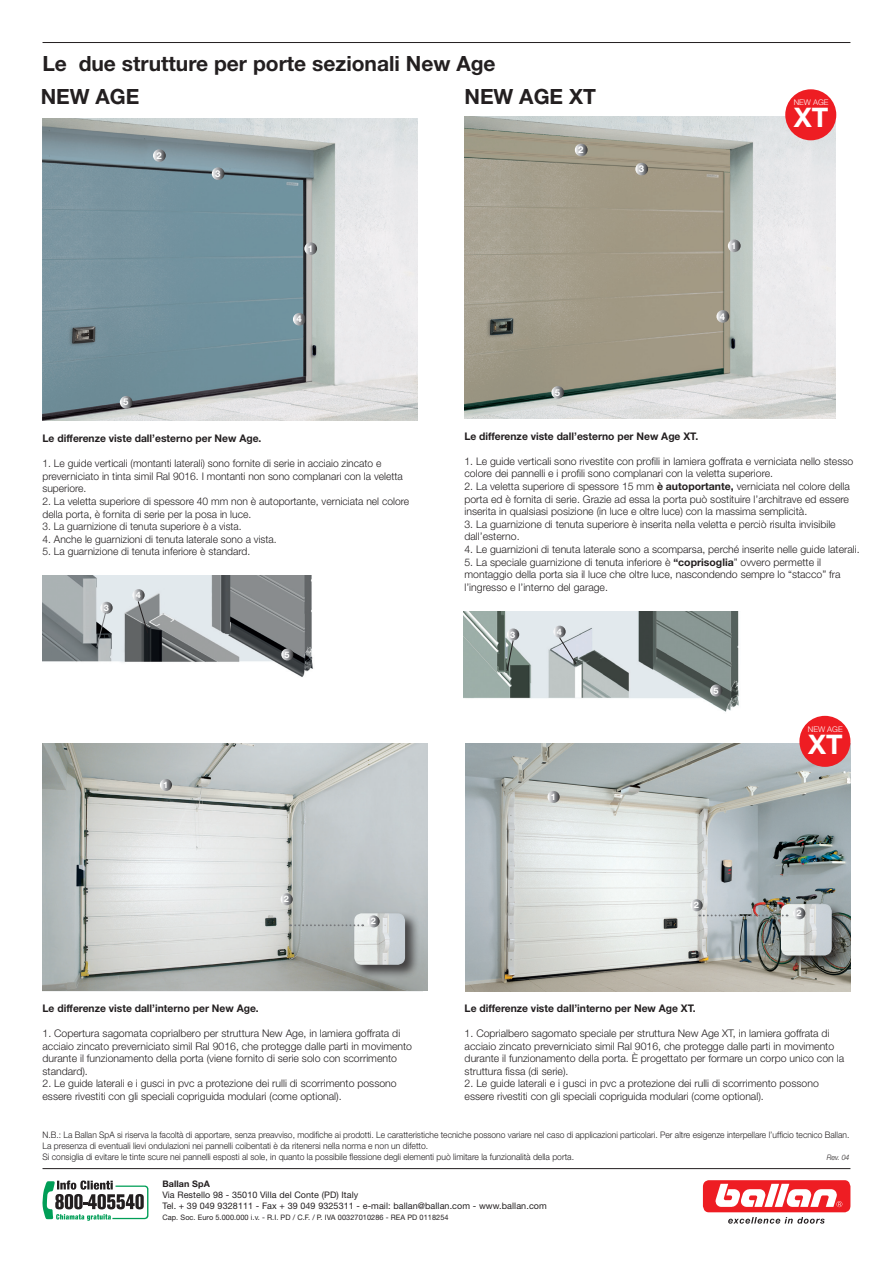
<style>
.page{position:relative;width:893px;height:1263px;background:#fff}
.page>*{position:absolute;margin:0;border:0;box-sizing:border-box;transform-origin:0 0}
.t1{font:700 27px "Helvetica Neue";color:#fff}
.t2{font:700 21px "Helvetica Neue";color:#231f20}
.t3{font:300 10.5px/12.6px "Helvetica Neue";color:#231f20}
.t4{font:700 10.5px "Helvetica Neue";color:#231f20}
.t5{font:300 10.5px "Helvetica Neue";color:#231f20;scale:.96 1}
.t6{font:700 9.45px "Helvetica Neue";color:#fff}
.t7{font:300 9px/10.8px "Helvetica Neue";color:#231f20;scale:.94 1}
.t8{font:9px/10.8px "Helvetica Neue";letter-spacing:.01em;color:#231f20}
.t9{font:700 9px "Helvetica Neue";color:#fff}
.t10{font:700 9px "Helvetica Neue";letter-spacing:.01em;color:#231f20}
.t11{font:300 7.8px "Helvetica Neue";color:#fff}
.t12{font:7.5px "Helvetica Neue";letter-spacing:.01em;color:#231f20}
.t13{font:italic 300 7.5px "Helvetica Neue";color:#231f20;scale:.94 1}
.s1{font-weight:700}
</style>
<div class="page">
<hr style="left:43px;top:42px;width:807px;height:1px;background:#231f20">
<svg style="left:42px;top:1180px;width:106px;height:41px"></svg>
<hr style="left:43px;top:1168px;width:807px;height:1px;background:#231f20">
<svg style="left:728px;top:1217px;width:97px;height:7px"></svg>
<div style="left:703px;top:1180px;width:147px;height:32px;background:#ee1d23;border-radius:6px"></div>
<svg style="left:715px;top:1184px;width:127px;height:23px"></svg>
<img style="left:43px;top:744px;width:384px;height:247px">
<img style="left:465px;top:744px;width:385px;height:247px">
<div style="left:352px;top:911px;width:68px;height:68px;background:#231f20;opacity:.75"></div>
<img style="left:354px;top:913px;width:51px;height:52px">
<img style="left:43px;top:118px;width:374px;height:302px">
<svg style="left:304px;top:242px;width:13px;height:13px"></svg>
<svg style="left:153px;top:149px;width:13px;height:13px"></svg>
<svg style="left:212px;top:167px;width:13px;height:13px"></svg>
<svg style="left:293px;top:313px;width:13px;height:13px"></svg>
<svg style="left:120px;top:396px;width:13px;height:13px"></svg>
<img style="left:43px;top:576px;width:270px;height:101px">
<svg style="left:281px;top:648px;width:12px;height:12px"></svg>
<svg style="left:96px;top:602px;width:17px;height:46px"></svg>
<svg style="left:132px;top:589px;width:17px;height:45px"></svg>
<img style="left:464px;top:116px;width:371px;height:302px">
<svg style="left:728px;top:239px;width:13px;height:13px"></svg>
<svg style="left:575px;top:144px;width:13px;height:12px"></svg>
<svg style="left:635px;top:163px;width:13px;height:12px"></svg>
<svg style="left:716px;top:310px;width:13px;height:13px"></svg>
<svg style="left:551px;top:386px;width:13px;height:13px"></svg>
<img style="left:464px;top:611px;width:275px;height:101px">
<svg style="left:710px;top:684px;width:12px;height:12px"></svg>
<svg style="left:506px;top:628px;width:13px;height:44px"></svg>
<svg style="left:553px;top:626px;width:24px;height:39px"></svg>
<svg style="left:160px;top:779px;width:12px;height:12px"></svg>
<svg style="left:290px;top:915px;width:90px;height:12px"></svg>
<svg style="left:547px;top:791px;width:13px;height:12px"></svg>
<svg style="left:281px;top:893px;width:12px;height:12px"></svg>
<div style="left:785px;top:89px;width:51px;height:51px;background:#ee1d23;border-radius:50%"></div>
<div style="left:799px;top:716px;width:51px;height:51px;background:#ee1d23;border-radius:50%"></div>
<div style="left:779px;top:902px;width:67px;height:68px;background:#231f20;opacity:.75"></div>
<img style="left:781px;top:904px;width:51px;height:51px">
<svg style="left:690px;top:899px;width:115px;height:20px;background:#afb0b0"></svg>
<p class="t2" style="left:43px;top:50px;width:455px">Le due strutture per porte sezionali New Age</p>
<p class="t2" style="left:41px;top:83px;width:100px">NEW AGE</p>
<p class="t2" style="left:464px;top:84px;width:133px">NEW AGE XT</p>
<p class="t6" style="left:156px;top:149px;width:7px">2</p>
<p class="t6" style="left:215px;top:168px;width:7px">3</p>
<p class="t6" style="left:308px;top:243px;width:7px">1</p>
<p class="t6" style="left:296px;top:313px;width:7px">4</p>
<p class="t6" style="left:578px;top:144px;width:7px">2</p>
<p class="t6" style="left:639px;top:163px;width:7px">3</p>
<p class="t6" style="left:731px;top:240px;width:7px">1</p>
<p class="t6" style="left:720px;top:310px;width:7px">4</p>
<p class="t11" style="left:794px;top:98px;width:36px">NEW AGE</p>
<p class="t1" style="left:794px;top:101px;width:36px">XT</p>
<p class="t6" style="left:123px;top:396px;width:7px">5</p>
<p class="t4" style="left:43px;top:432px;width:220px">Le differenze viste dall’esterno per New Age.</p>
<p class="t3" style="left:43px;top:457px;width:362px">1. Le guide verticali (montanti laterali) sono fornite di serie in acciaio zincato e preverniciato in tinta simil Ral 9016. I montanti non sono complanari con la veletta superiore.</p>
<p class="t3" style="left:43px;top:495px;width:368px">2. La veletta superiore di spessore 40 mm non è autoportante, verniciata nel colore della porta, è fornita di serie per la posa in luce.</p>
<p class="t5" style="left:43px;top:520px;width:209px">3. La guarnizione di tenuta superiore è a vista.</p>
<p class="t3" style="left:43px;top:532px;width:236px">4. Anche le guarnizioni di tenuta laterale sono a vista.</p>
<p class="t3" style="left:43px;top:545px;width:209px">5. La guarnizione di tenuta inferiore è standard.</p>
<p class="t9" style="left:104px;top:602px;width:7px">3</p>
<p class="t9" style="left:136px;top:589px;width:7px">4</p>
<p class="t9" style="left:163px;top:779px;width:7px">1</p>
<p class="t9" style="left:285px;top:649px;width:7px">5</p>
<p class="t9" style="left:284px;top:893px;width:7px">2</p>
<p class="t9" style="left:371px;top:916px;width:7px">2</p>
<p class="t4" style="left:43px;top:1001px;width:218px">Le differenze viste dall’interno per New Age.</p>
<p class="t3" style="left:43px;top:1027px;width:371px">1. Copertura sagomata coprialbero per struttura New Age, in lamiera goffrata di acciaio zincato preverniciato simil Ral 9016, che protegge dalle parti in movimento durante il funzionamento della porta (viene fornito di serie solo con scorrimento standard).</p>
<p class="t3" style="left:43px;top:1077px;width:356px">2. Le guide laterali e i gusci in pvc a protezione dei rulli di scorrimento possono essere rivestiti con gli speciali copriguida modulari (come optional).</p>
<p class="t6" style="left:555px;top:386px;width:7px">5</p>
<p class="t4" style="left:464px;top:429px;width:235px">Le differenze viste dall’esterno per New Age XT.</p>
<p class="t3" style="left:464px;top:455px;width:390px">1. Le guide verticali sono rivestite con profili in lamiera goffrata e verniciata nello stesso colore dei pannelli e i profili sono complanari con la veletta superiore.</p>
<p class="t3" style="left:464px;top:480px;width:387px;text-align:justify">2. La veletta superiore di spessore 15 mm <span class="s1">è autoportante,</span> verniciata nel colore della porta ed è fornita di serie. Grazie ad essa la porta può sostituire l’architrave ed essere inserita in qualsiasi posizione (in luce e oltre luce) con la massima semplicità.</p>
<p class="t3" style="left:464px;top:518px;width:373px">3. La guarnizione di tenuta superiore è inserita nella veletta e perciò risulta invisibile dall’esterno.</p>
<p class="t3" style="left:464px;top:543px;width:397px">4. Le guarnizioni di tenuta laterale sono a scomparsa, perché inserite nelle guide laterali.</p>
<p class="t3" style="left:464px;top:555px;width:378px">5. La speciale guarnizione di tenuta inferiore è <span class="s1">“coprisoglia</span>” ovvero permette il montaggio della porta sia il luce che oltre luce, nascondendo sempre lo “stacco” fra l’ingresso e l’interno del garage.</p>
<p class="t9" style="left:510px;top:629px;width:7px">3</p>
<p class="t9" style="left:557px;top:626px;width:7px">4</p>
<p class="t9" style="left:551px;top:791px;width:7px">1</p>
<p class="t9" style="left:713px;top:685px;width:7px">5</p>
<p class="t9" style="left:694px;top:899px;width:7px">2</p>
<p class="t11" style="left:808px;top:724px;width:36px">NEW AGE</p>
<p class="t1" style="left:808px;top:727px;width:36px">XT</p>
<p class="t9" style="left:796px;top:907px;width:7px">2</p>
<p class="t4" style="left:465px;top:1001px;width:233px">Le differenze viste dall’interno per New Age XT.</p>
<p class="t3" style="left:465px;top:1027px;width:381px">1. Coprialbero sagomato speciale per struttura New Age XT, in lamiera goffrata di acciaio zincato preverniciato simil Ral 9016, che protegge dalle parti in movimento durante il funzionamento della porta. È progettato per formare un corpo unico con la struttura fissa (di serie).</p>
<p class="t3" style="left:465px;top:1077px;width:356px">2. Le guide laterali e i gusci in pvc a protezione dei rulli di scorrimento possono essere rivestiti con gli speciali copriguida modulari (come optional).</p>
<p class="t7" style="left:43px;top:1129px;width:860px">N.B.: La Ballan SpA si riserva la facoltà di apportare, senza preavviso, modifiche ai prodotti. Le caratteristiche tecniche possono variare nel caso di applicazioni particolari. Per altre esigenze interpellare l’ufficio tecnico Ballan.<br>La presenza di eventuali lievi ondulazioni nei pannelli coibentati è da ritenersi nella norma e non un difetto.<br>Si consiglia di evitare le tinte scure nei pannelli esposti al sole, in quanto la possibile flessione degli elementi può limitare la funzionalità della porta.</p>
<p class="t13" style="left:827px;top:1153px;width:26px">Rev. 04</p>
<p class="t10" style="left:162px;top:1178px;width:49px">Ballan SpA</p>
<p class="t8" style="left:162px;top:1189px;width:386px">Via Restello 98 - 35010 Villa del Conte (PD) Italy<br>Tel. + 39 049 9328111 - Fax + 39 049 9325311 - e-mail: ballan@ballan.com - www.ballan.com</p>
<p class="t12" style="left:162px;top:1212px;width:288px">Cap. Soc. Euro 5.000.000 i.v. - R.I. PD / C.F. / P. IVA 00327010286 - REA PD 0118254</p>
</div>
